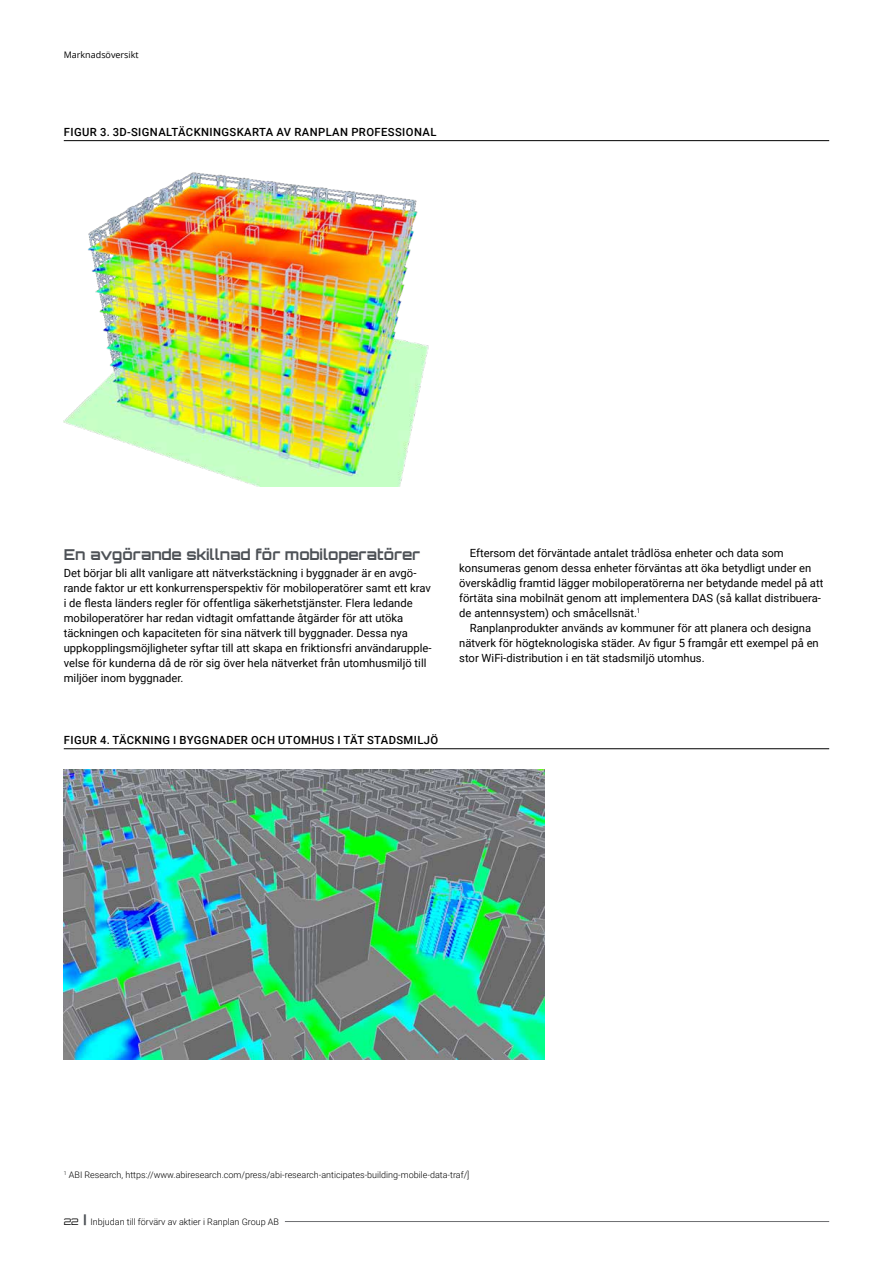
<style>
.page{position:relative;width:893px;height:1263px;background:#fff}
.page>*{position:absolute;margin:0;border:0;box-sizing:border-box;transform-origin:0 0}
.t1{font:700 15px "Orbitron";color:#4d5156}
.t2{font:11.25px/15px "Roboto";color:#000}
.t3{font:500 11.25px "Roboto";letter-spacing:.035em;color:#000}
.t4{font:300 9px "Roboto";color:#000}
.t5{font:9px "Open Sans";color:#000}
.s1{font-family:"Orbitron";font-weight:400}
.s2{font-family:"Orbitron";font-weight:900;font-size:12px;color:#4d5156}
</style>
<div class="page">
<hr style="left:285px;top:1221px;width:544px;height:1px;background:#6d6e71">
<hr style="left:64px;top:140px;width:765px;height:1px;background:#000">
<img style="left:64px;top:172px;width:365px;height:314px">
<hr style="left:64px;top:748px;width:765px;height:1px;background:#000">
<img style="left:64px;top:770px;width:480px;height:290px">
<p class="t5" style="left:64px;top:48px;width:77px">Marknadsöversikt</p>
<p class="t3" style="left:64px;top:124px;width:374px">FIGUR 3. 3D-SIGNALTÄCKNINGSKARTA AV RANPLAN PROFESSIONAL</p>
<h1 class="t1" style="left:64px;top:545px;width:358px">En avgörande skillnad för mobiloperatörer</h1>
<p class="t2" style="left:64px;top:565px;width:369px">Det börjar bli allt vanligare att nätverkstäckning i byggnader är en avgö&shy;rande faktor ur ett konkurrensperspektiv för mobiloperatörer samt ett krav i de flesta länders regler för offentliga säkerhetstjänster. Flera ledande mobiloperatörer har redan vidtagit omfattande åtgärder för att utöka täckningen och kapaciteten för sina nätverk till byggnader. Dessa nya uppkopplingsmöjligheter syftar till att skapa en friktionsfri användarupple&shy;velse för kunderna då de rör sig över hela nätverket från utomhusmiljö till miljöer inom byggnader.</p>
<p class="t3" style="left:64px;top:732px;width:376px">FIGUR 4. TÄCKNING I BYGGNADER OCH UTOMHUS I TÄT STADSMILJÖ</p>
<p class="t2" style="left:459px;top:545px;width:366px;text-indent:11px">Eftersom det förväntade antalet trådlösa enheter och data som konsumeras genom dessa enheter förväntas att öka betydligt under en överskådlig framtid lägger mobiloperatörerna ner betydande medel på att förtäta sina mobilnät genom att implementera DAS (så kallat distribuera&shy;de antennsystem) och småcellsnät.<sup>1</sup></p>
<p class="t2" style="left:459px;top:620px;width:361px;text-indent:11px">Ranplanprodukter används av kommuner för att planera och designa nätverk för högteknologiska städer. Av figur 5 framgår ett exempel på en stor WiFi-distribution i en tät stadsmiljö utomhus.</p>
<p class="t4" style="left:64px;top:1168px;width:407px"><sup>1</sup> ABI Research, https://www.abiresearch.com/press/abi-research-anticipates-building-mobile-data-traf/]</p>
<p class="t4" style="left:64px;top:1216px;width:217px"><span class="s1">22</span> <span class="s2">|</span> Inbjudan till förvärv av aktier i Ranplan Group AB</p>
</div>
